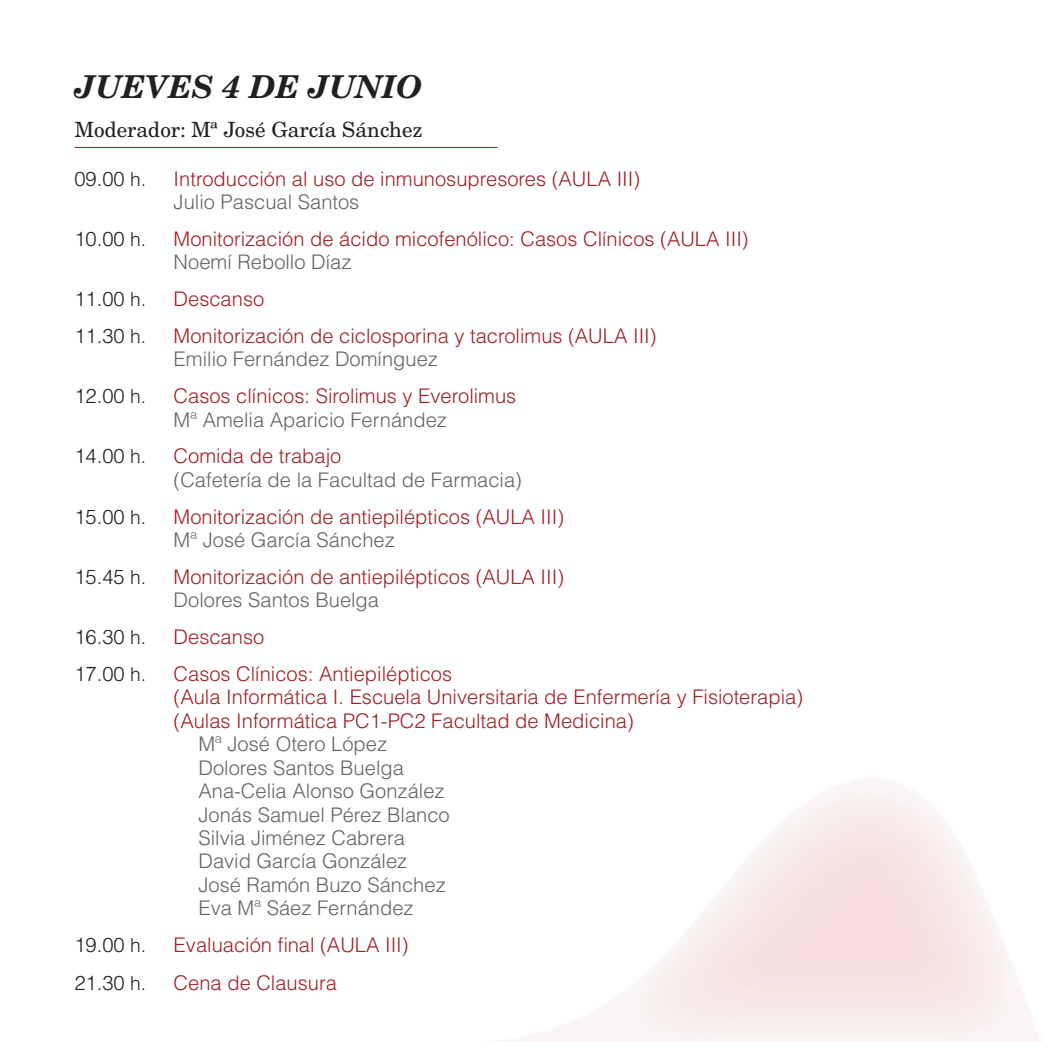
<style>
.page{position:relative;width:1042px;height:1042px;background:#fff}
.page>*{position:absolute;margin:0;border:0;box-sizing:border-box;transform-origin:0 0}
.t1{font:italic 700 31.5px "New Century Schlbk LT Std";color:#231f20}
.t2{font:21px "New Century Schlbk LT Std";color:#231f20}
.t3{font:300 20.12px/23.4px "Helvetica";color:#9f2026}
.t4{font:300 20.12px/23.4px "Helvetica";color:#636366}
.t5{font:300 20.12px "Helvetica";color:#231f20}
.s1{font-size:19.25px}
</style>
<div class="page">
<hr style="left:74px;top:147px;width:423px;height:1px;background:#9f2026">
<h1 class="t1" style="left:74px;top:68px;width:349px">JUEVES 4 DE JUNIO</h1>
<p class="t2" style="left:74px;top:121px;width:350px">Moderador: Mª José García Sánchez</p>
<p class="t5" style="left:74px;top:171px;width:73px">09.00 <span class="s1">h.</span></p>
<p class="t3" style="left:174px;top:169px;width:468px">Introducción al uso de inmunosupresores (AULA III)</p>
<p class="t4" style="left:174px;top:192px;width:187px">Julio Pascual Santos</p>
<p class="t5" style="left:74px;top:231px;width:73px">10.00 <span class="s1">h.</span></p>
<p class="t3" style="left:174px;top:229px;width:576px">Monitorización de ácido micofenólico: Casos Clínicos (AULA III)</p>
<p class="t4" style="left:174px;top:252px;width:179px">Noemí Rebollo Díaz</p>
<p class="t5" style="left:74px;top:292px;width:73px">11.00 <span class="s1">h.</span></p>
<p class="t3" style="left:174px;top:289px;width:92px">Descanso</p>
<p class="t5" style="left:74px;top:328px;width:73px">11.30 <span class="s1">h.</span></p>
<p class="t3" style="left:174px;top:326px;width:484px">Monitorización de ciclosporina y tacrolimus (AULA III)</p>
<p class="t4" style="left:174px;top:349px;width:266px">Emilio Fernández Domínguez</p>
<p class="t5" style="left:74px;top:389px;width:73px">12.00 <span class="s1">h.</span></p>
<p class="t3" style="left:174px;top:386px;width:344px">Casos clínicos: Sirolimus y Everolimus</p>
<p class="t4" style="left:174px;top:410px;width:275px">Mª Amelia Aparicio Fernández</p>
<p class="t5" style="left:74px;top:449px;width:73px">14.00 <span class="s1">h.</span></p>
<p class="t3" style="left:174px;top:446px;width:169px">Comida de trabajo</p>
<p class="t4" style="left:174px;top:470px;width:350px">(Cafetería de la Facultad de Farmacia)</p>
<p class="t5" style="left:74px;top:509px;width:73px">15.00 <span class="s1">h.</span></p>
<p class="t3" style="left:174px;top:507px;width:392px">Monitorización de antiepilépticos (AULA III)</p>
<p class="t4" style="left:174px;top:530px;width:223px">Mª José García Sánchez</p>
<p class="t5" style="left:74px;top:569px;width:73px">15.45 <span class="s1">h.</span></p>
<p class="t3" style="left:174px;top:567px;width:392px">Monitorización de antiepilépticos (AULA III)</p>
<p class="t4" style="left:174px;top:590px;width:207px">Dolores Santos Buelga</p>
<p class="t5" style="left:74px;top:629px;width:73px">16.30 <span class="s1">h.</span></p>
<p class="t3" style="left:174px;top:627px;width:92px">Descanso</p>
<p class="t5" style="left:74px;top:666px;width:73px">17.00 <span class="s1">h.</span></p>
<p class="t3" style="left:174px;top:664px;width:631px">Casos Clínicos: Antiepilépticos<br>(Aula Informática I. Escuela Universitaria de Enfermería y Fisioterapia) (Aulas Informática PC1-PC2 Facultad de Medicina)</p>
<p class="t4" style="left:198px;top:734px;width:253px">Mª José Otero López<br>Dolores Santos Buelga<br>Ana-Celia Alonso González<br>Jonás Samuel Pérez Blanco<br>Silvia Jiménez Cabrera<br>David García González<br>José Ramón Buzo Sánchez<br>Eva Mª Sáez Fernández</p>
<p class="t5" style="left:74px;top:937px;width:73px">19.00 <span class="s1">h.</span></p>
<p class="t3" style="left:174px;top:935px;width:236px">Evaluación final (AULA III)</p>
<p class="t5" style="left:74px;top:976px;width:73px">21.30 <span class="s1">h.</span></p>
<p class="t3" style="left:174px;top:973px;width:165px">Cena de Clausura</p>
</div>
